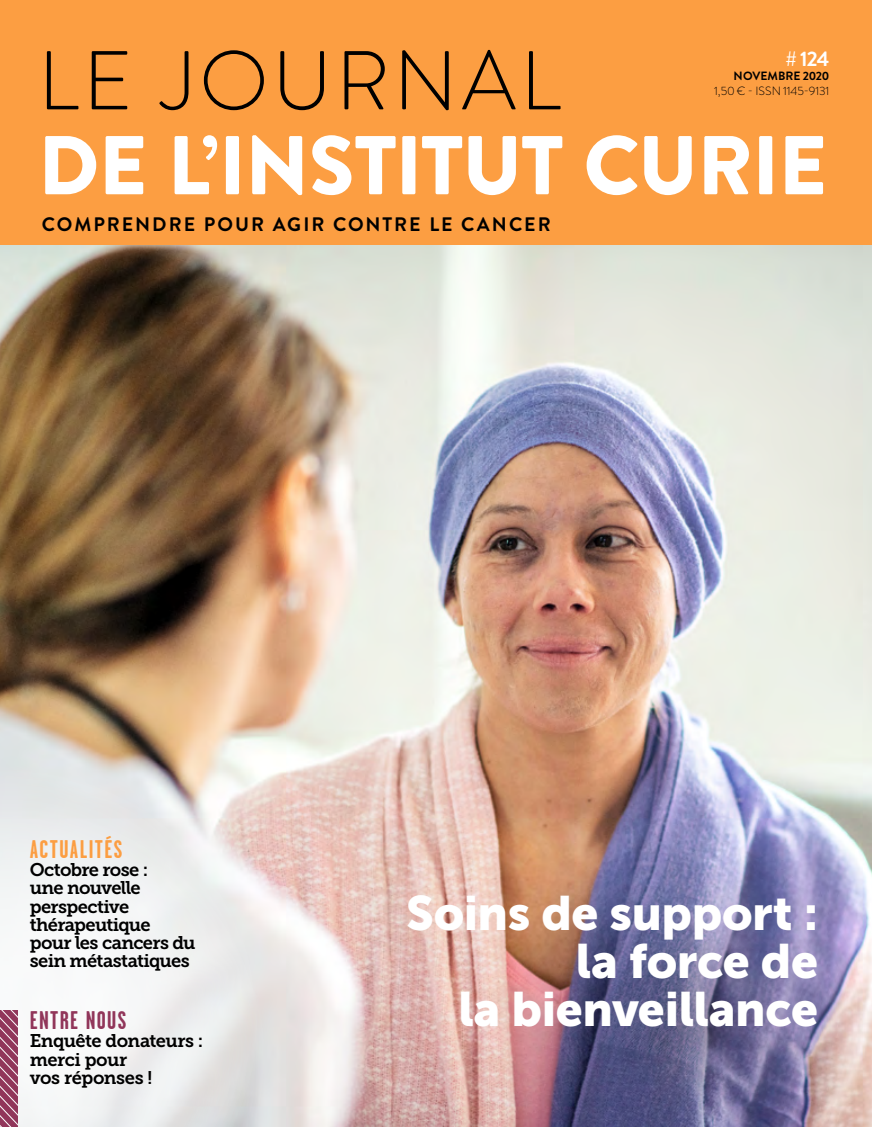
<style>
.page{position:relative;width:872px;height:1127px;background:#fff}
.page>*{position:absolute;margin:0;border:0;box-sizing:border-box;transform-origin:0 0}
.t1{font:900 83.1px "Brandon Grotesque";letter-spacing:-.015em;color:#fff}
.t2{font:300 83.1px "Brandon Grotesque";letter-spacing:.05em;color:#000}
.t3{font:48px/48px "Museo Sans 900";letter-spacing:-.01em;color:#fff;text-align:right}
.t4{font:700 25.5px "Garage Gothic";letter-spacing:.055em;color:#fc9e42}
.t5{font:700 25.5px "Garage Gothic";letter-spacing:.05em;color:#91365a}
.t6{font:700 21px "Brandon Grotesque";color:#fff}
.t7{font:700 19.5px "Brandon Grotesque";letter-spacing:.1em;color:#000}
.t8{font:18.3px/18.3px "Museo Slab 700";letter-spacing:-.035em;color:#000}
.t9{font:300 12px "Brandon Grotesque";letter-spacing:-.01em;color:#000}
.t10{font:700 12px "Brandon Grotesque";letter-spacing:.005em;color:#000}
</style>
<div class="page">
<img style="left:0;top:244px;width:872px;height:883px">
<div style="left:0;top:0;width:872px;height:244px;background:#fc9e42"></div>
<svg style="left:261px;top:805px;width:7px;height:322px;background:#e7dedc"></svg>
<svg style="left:0;top:765px;width:261px;height:362px;fill:#eff1f1"></svg>
<svg style="left:0;top:1010px;width:17px;height:117px;background:#a15372"></svg>
<img style="left:487px;top:831px;width:385px;height:296px">
<h1 class="t2" style="left:38px;top:24px;width:524px">LE JOURNAL</h1>
<h1 class="t1" style="left:38px;top:107px;width:790px">DE L’INSTITUT CURIE</h1>
<p class="t6" style="left:785px;top:44px;width:46px"># 124</p>
<p class="t10" style="left:733px;top:68px;width:97px">NOVEMBRE 2020</p>
<p class="t9" style="left:714px;top:82px;width:117px">1,50 € - ISSN 1145-9131</p>
<p class="t7" style="left:42px;top:210px;width:510px">COMPRENDRE POUR AGIR CONTRE LE CANCER</p>
<h3 class="t4" style="left:30px;top:833px;width:94px">ACTUALITÉS</h3>
<p class="t8" style="left:30px;top:861px;width:167px">Octobre rose :<br>une nouvelle perspective thérapeutique pour les cancers du sein métastatiques</p>
<h3 class="t5" style="left:30px;top:1005px;width:98px">ENTRE NOUS</h3>
<p class="t8" style="left:30px;top:1032px;width:175px">Enquête donateurs : merci pour<br>vos réponses !</p>
<h2 class="t3" style="left:406px;top:889px;width:413px">Soins de support : la force de<br>la bienveillance</h2>
</div>
